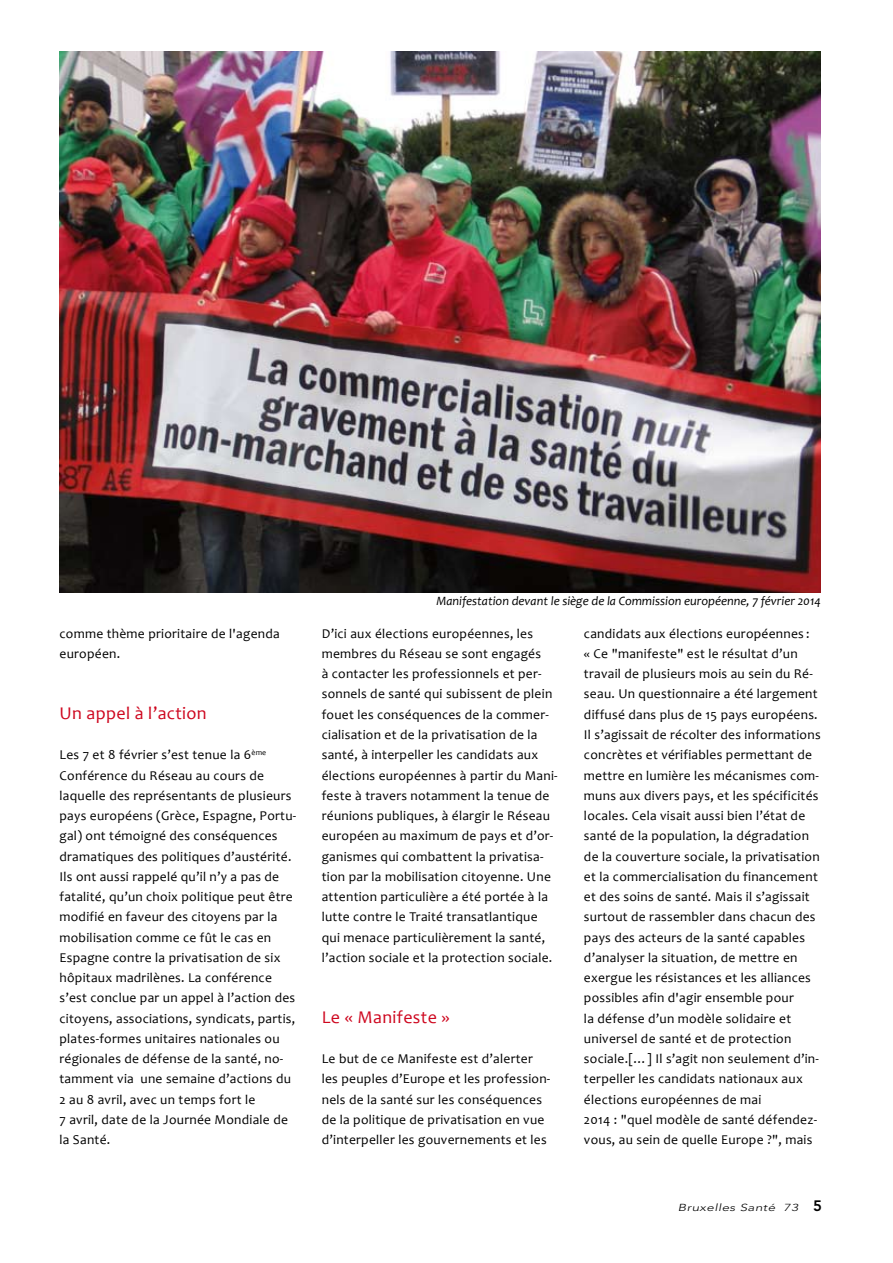
<style>
.page{position:relative;width:893px;height:1263px;background:#fff}
.page>*{position:absolute;margin:0;border:0;box-sizing:border-box;transform-origin:0 0}
.t1{font:18px "Candara";letter-spacing:.02em;color:#ce061e}
.t2{font:13.5px/20.2px "Candara";letter-spacing:.02em;color:#000}
.t3{font:italic 12.75px "Candara";color:#000}
.t4{font:italic 300 10.2px "Avenir";letter-spacing:.03em;color:#000;scale:1.33 1}
.s1{font-weight:800;font-style:normal;font-size:15px}
</style>
<div class="page">
<img style="left:60px;top:51px;width:761px;height:541px">
<p class="t2" style="left:60px;top:623px;width:222px">comme thème prioritaire de l'agenda européen.</p>
<h1 class="t1" style="left:60px;top:702px;width:149px">Un appel à l’action</h1>
<p class="t2" style="left:60px;top:745px;width:238px">Les 7 et 8 février s’est tenue la 6<sup>ème </sup>Conférence du Réseau au cours de laquelle des représentants de plusieurs pays européens (Grèce, Espagne, Portu&shy;gal) ont témoigné des conséquences dramatiques des politiques d’austérité.<br>Ils ont aussi rappelé qu’il n’y a pas de fatalité, qu’un choix politique peut être modifié en faveur des citoyens par la mobilisation comme ce fût le cas en Espagne contre la privatisation de six hôpitaux madrilènes. La conférence s’est conclue par un appel à l’action des citoyens, associations, syndicats, partis, plates-formes unitaires nationales ou régionales de défense de la santé, no&shy;tamment via une semaine d’actions du 2 au 8 avril, avec un temps fort le<br>7 avril, date de la Journée Mondiale de la Santé.</p>
<p class="t3" style="left:436px;top:593px;width:386px">Manifestation devant le siège de la Commission européenne, 7 février 2014</p>
<p class="t2" style="left:322px;top:623px;width:237px">D’ici aux élections européennes, les membres du Réseau se sont engagés<br>à contacter les professionnels et per&shy;sonnels de santé qui subissent de plein fouet les conséquences de la commer&shy;cialisation et de la privatisation de la santé, à interpeller les candidats aux élections européennes à partir du Mani&shy;feste à travers notamment la tenue de réunions publiques, à élargir le Réseau européen au maximum de pays et d’or&shy;ganismes qui combattent la privatisa&shy;tion par la mobilisation citoyenne. Une attention particulière a été portée à la lutte contre le Traité transatlantique qui menace particulièrement la santé, l’action sociale et la protection sociale.</p>
<h1 class="t1" style="left:322px;top:1006px;width:129px">Le « Manifeste »</h1>
<p class="t2" style="left:322px;top:1048px;width:230px">Le but de ce Manifeste est d’alerter les peuples d’Europe et les profession&shy;nels de la santé sur les conséquences de la politique de privatisation en vue d’interpeller les gouvernements et les</p>
<p class="t2" style="left:584px;top:623px;width:238px">candidats aux élections européennes :<br>« Ce "manifeste" est le résultat d’un travail de plusieurs mois au sein du Ré&shy;seau. Un questionnaire a été largement diffusé dans plus de 15 pays européens.<br>Il s’agissait de récolter des informations concrètes et vérifiables permettant de mettre en lumière les mécanismes com&shy;muns aux divers pays, et les spécificités locales. Cela visait aussi bien l’état de santé de la population, la dégradation de la couverture sociale, la privatisation et la commercialisation du financement et des soins de santé. Mais il s’agissait surtout de rassembler dans chacun des pays des acteurs de la santé capables d’analyser la situation, de mettre en exergue les résistances et les alliances possibles afin d'agir ensemble pour<br>la défense d’un modèle solidaire et universel de santé et de protection sociale.[…] Il s’agit non seulement d’in&shy;terpeller les candidats nationaux aux élections européennes de mai<br>2014 : "quel modèle de santé défendez&shy;vous, au sein de quelle Europe ?", mais</p>
<p class="t4" style="left:678px;top:1201px;width:110px">Bruxelles Santé 73 <span class="s1">5</span></p>
</div>
